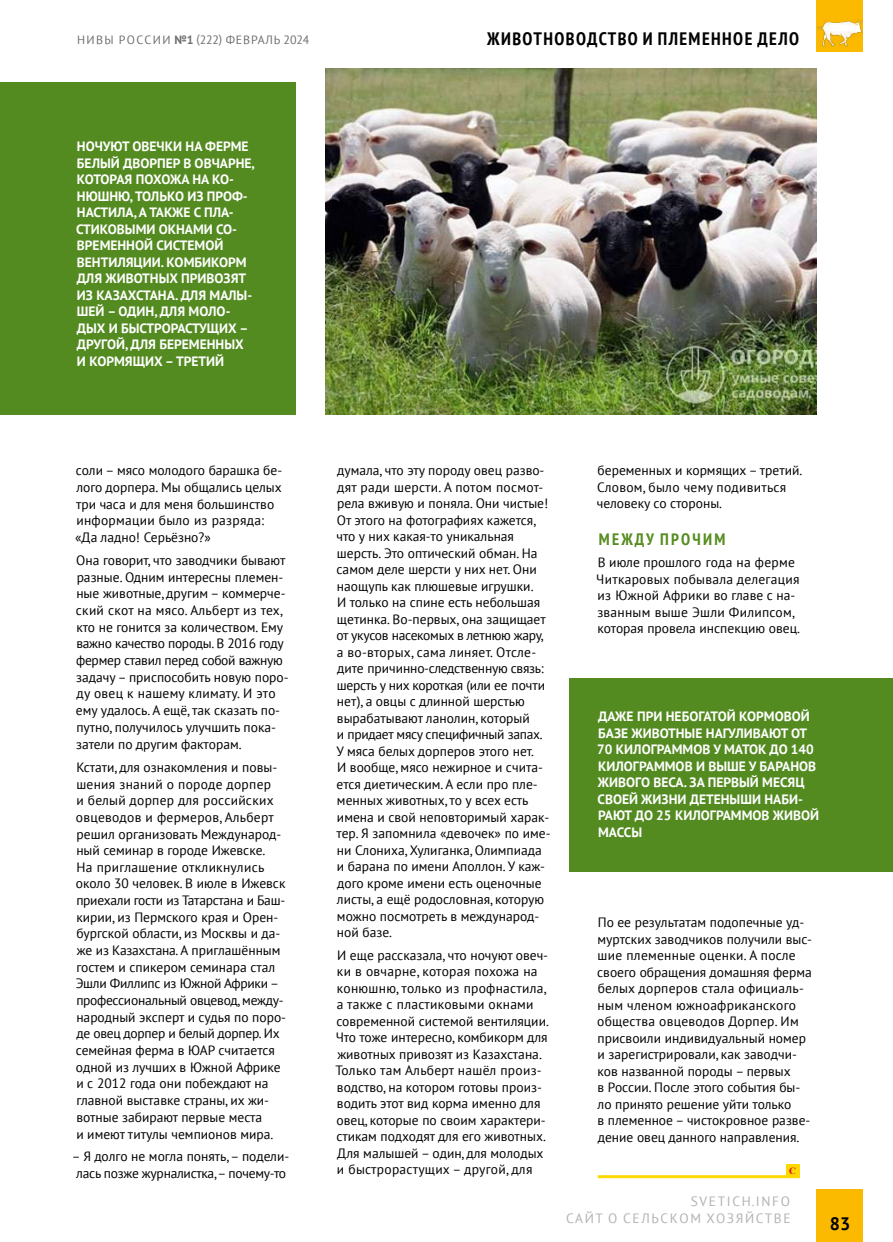
<style>
.page{position:relative;width:893px;height:1242px;background:#fff}
.page>*{position:absolute;margin:0;border:0;box-sizing:border-box;transform-origin:0 0}
.t1{font:700 condensed 18px "PT Sans";letter-spacing:.08em;color:#000}
.t2{font:700 18px "PT Sans";color:#000}
.t3{font:700 condensed 16.5px "PT Sans";letter-spacing:.14em;color:#568c20}
.t4{font:13.5px/16.5px "PT Sans";color:#000}
.t5{font:700 13.5px/16.5px "PT Sans";color:#fff}
.t6{font:13.5px/16.5px "PT Sans";letter-spacing:.02em;color:#000}
.t7{font:13.5px/16.6px "PT Sans";letter-spacing:-.02em;color:#000;text-align:center}
.t8{font:13.5px/16.2px "PT Sans";letter-spacing:.12em;color:#b1b2b3;text-align:right}
.t9{font:12px "PT Sans";letter-spacing:.07em;color:#6e6e6e}
.t10{font:700 9.45px "Times New Roman";color:#dd020d}
.s1{font-weight:700}
</style>
<div class="page">
<div style="left:816px;top:1189px;width:47px;height:53px;background:#fbb900"></div>
<div style="left:816px;top:0;width:47px;height:52px;background:#fbb900"></div>
<img style="left:325px;top:68px;width:491px;height:347px">
<div style="left:0;top:82px;width:295px;height:333px;background:#548b21"></div>
<div style="left:570px;top:679px;width:323px;height:193px;background:#548b21"></div>
<hr style="left:598px;top:1175px;width:201px;height:3px;background:#ffd800">
<div style="left:786px;top:1164px;width:13px;height:14px;background:#ffd800"></div>
<img style="left:817px;top:20px;width:45px;height:26px">
<p class="t9" style="left:77px;top:32px;width:234px">НИВЫ РОССИИ <span class="s1">№1</span> (222) ФЕВРАЛЬ 2024</p>
<p class="t5" style="left:76px;top:138px;width:180px">НОЧУЮТ ОВЕЧКИ НА ФЕРМЕ<br>БЕЛЫЙ ДВОРПЕР В ОВЧАРНЕ,<br>КОТОРАЯ ПОХОЖА НА КО-<br>НЮШНЮ, ТОЛЬКО ИЗ ПРОФ-<br>НАСТИЛА, А ТАКЖЕ С ПЛА-<br>СТИКОВЫМИ ОКНАМИ СО-<br>ВРЕМЕННОЙ СИСТЕМОЙ<br>ВЕНТИЛЯЦИИ. КОМБИКОРМ<br>ДЛЯ ЖИВОТНЫХ ПРИВОЗЯТ<br>ИЗ КАЗАХСТАНА. ДЛЯ МАЛЫ-<br>ШЕЙ – ОДИН, ДЛЯ МОЛО-<br>ДЫХ И БЫСТРОРАСТУЩИХ –<br>ДРУГОЙ, ДЛЯ БЕРЕМЕННЫХ<br>И КОРМЯЩИХ – ТРЕТИЙ</p>
<h1 class="t1" style="left:487px;top:27px;width:314px">ЖИВОТНОВОДСТВО И ПЛЕМЕННОЕ ДЕЛО</h1>
<p class="t4" style="left:75px;top:462px;width:209px">соли – мясо молодого барашка бе&shy;лого дорпера. Мы общались целых три часа и для меня большинство информации было из разряда: «Да ладно! Серьёзно?»</p>
<p class="t4" style="left:76px;top:551px;width:214px">Она говорит, что заводчики бывают разные. Одним интересны племен&shy;ные животные, другим – коммерче&shy;ский скот на мясо. Альберт из тех, кто не гонится за количеством. Ему важно качество породы. В 2016 году фермер ставил перед собой важную задачу – приспособить новую поро&shy;ду овец к нашему климату. И это ему удалось. А ещё, так сказать по&shy;путно, получилось улучшить пока&shy;затели по другим факторам.</p>
<p class="t4" style="left:76px;top:758px;width:212px">Кстати, для ознакомления и повы&shy;шения знаний о породе дорпер<br>и белый дорпер для российских овцеводов и фермеров, Альберт решил организовать Международ&shy;ный семинар в городе Ижевске.<br>На приглашение откликнулись около 30 человек. В июле в Ижевск приехали гости из Татарстана и Баш&shy;кирии, из Пермского края и Орен&shy;бургской области, из Москвы и да&shy;же из Казахстана. А приглашённым гостем и спикером семинара стал<br>Эшли Филлипс из Южной Африки – профессиональный овцевод, между&shy;народный эксперт и судья по поро&shy;де овец дорпер и белый дорпер. Их семейная ферма в ЮАР считается одной из лучших в Южной Африке и с 2012 года они побеждают на главной выставке страны, их жи&shy;вотные забирают первые места<br>и имеют титулы чемпионов мира.</p>
<p class="t7" style="left:72px;top:1148px;width:219px">– Я долго не могла понять, – подели&shy;лась позже журналистка, – почему-то</p>
<p class="t4" style="left:336px;top:462px;width:216px">думала, что эту породу овец разво&shy;дят ради шерсти. А потом посмот&shy;рела вживую и поняла. Они чистые!<br>От этого на фотографиях кажется, что у них какая-то уникальная шерсть. Это оптический обман. На самом деле шерсти у них нет. Они наощупь как плюшевые игрушки.<br>И только на спине есть небольшая щетинка. Во-первых, она защищает от укусов насекомых в летнюю жару, а во-вторых, сама линяет. Отсле&shy;дите причинно-следственную связь: шерсть у них короткая (или ее почти нет), а овцы с длинной шерстью вырабатывают ланолин, который<br>и придает мясу специфичный запах.<br>У мяса белых дорперов этого нет.<br>И вообще, мясо нежирное и счита&shy;ется диетическим. А если про пле&shy;менных животных, то у всех есть имена и свой неповторимый харак&shy;тер. Я запомнила «девочек» по име&shy;ни Слониха, Хулиганка, Олимпиада и барана по имени Аполлон. У каж&shy;дого кроме имени есть оценочные листы, а ещё родословная, которую можно посмотреть в международ&shy;ной базе.</p>
<p class="t4" style="left:335px;top:946px;width:215px">И еще рассказала, что ночуют овеч&shy;ки в овчарне, которая похожа на конюшню, только из профнастила, а также с пластиковыми окнами современной системой вентиляции.<br>Что тоже интересно, комбикорм для животных привозят из Казахстана.<br>Только там Альберт нашёл произ&shy;водство, на котором готовы произ&shy;водить этот вид корма именно для овец, которые по своим характери&shy;стикам подходят для его животных.<br>Для малышей – один, для молодых и быстрорастущих – другой, для</p>
<p class="t4" style="left:597px;top:462px;width:207px">беременных и кормящих – третий.<br>Словом, было чему подивиться человеку со стороны.</p>
<p class="t3" style="left:599px;top:528px;width:128px">МЕЖДУ ПРОЧИМ</p>
<p class="t6" style="left:596px;top:554px;width:205px">В июле прошлого года на ферме<br>Читкаровых побывала делегация из Южной Африки во главе с на&shy;званным выше Эшли Филипсом, которая провела инспекцию овец.</p>
<p class="t5" style="left:597px;top:708px;width:223px">ДАЖЕ ПРИ НЕБОГАТОЙ КОРМОВОЙ<br>БАЗЕ ЖИВОТНЫЕ НАГУЛИВАЮТ ОТ<br>70 КИЛОГРАММОВ У МАТОК ДО 140<br>КИЛОГРАММОВ И ВЫШЕ У БАРАНОВ<br>ЖИВОГО ВЕСА. ЗА ПЕРВЫЙ МЕСЯЦ<br>СВОЕЙ ЖИЗНИ ДЕТЕНЫШИ НАБИ-<br>РАЮТ ДО 25 КИЛОГРАММОВ ЖИВОЙ<br>МАССЫ</p>
<p class="t4" style="left:597px;top:914px;width:216px">По ее результатам подопечные уд&shy;муртских заводчиков получили выс&shy;шие племенные оценки. А после своего обращения домашняя ферма белых дорперов стала официаль&shy;ным членом южноафриканского общества овцеводов Дорпер. Им присвоили индивидуальный номер и зарегистрировали, как заводчи&shy;ков названной породы – первых<br>в России. После этого события бы&shy;ло принято решение уйти только<br>в племенное – чистокровное разве&shy;дение овец данного направления.</p>
<p class="t10" style="left:789px;top:1164px;width:8px">С</p>
<p class="t8" style="left:566px;top:1193px;width:226px">SVETICH.INFO<br>САЙТ О СЕЛЬСКОМ ХОЗЯЙСТВЕ</p>
<h1 class="t2" style="left:830px;top:1211px;width:22px">83</h1>
</div>
